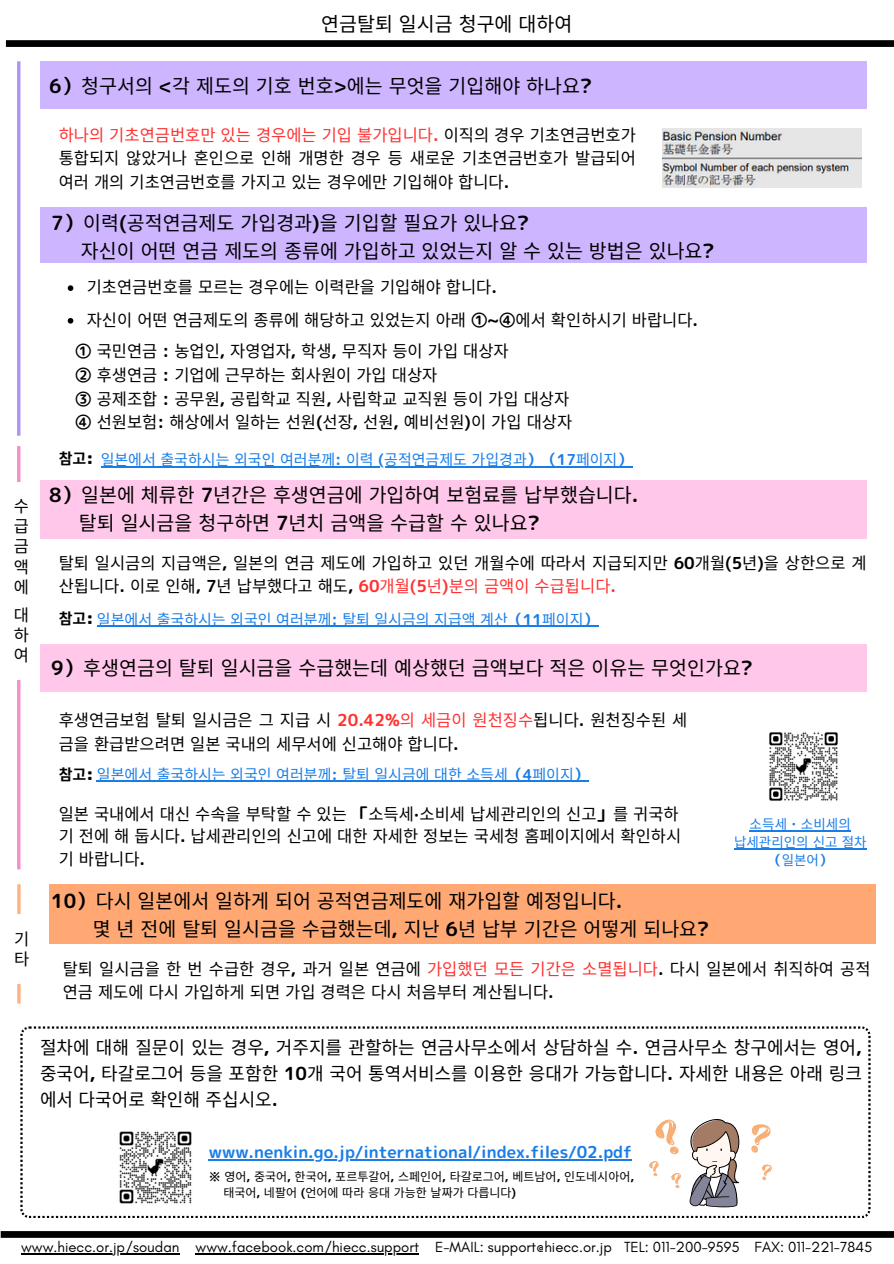
<style>
.page{position:relative;width:894px;height:1264px;background:#fff}
.page>*{position:absolute;margin:0;border:0;box-sizing:border-box;transform-origin:0 0}
.t1{font:19.5px "Noto Sans CJ Ksc";color:#000}
.t2{font:18px/25.8px "Noto Sans CJ Ksc";color:#000;text-align:justify}
.t3{font:16.5px/23.7px "Noto Sans CJ Ksc";color:#000}
.t4{font:16.5px "rounded mplus 1 p bold";color:#197de8}
.t5{font:15px "Noto Sans CJ Ksc";color:#197de8}
.t6{font:700 15px "Noto Sans CJ Ksc";color:#000}
.t7{font:14.85px "Glacial Indifference";color:#000}
.t8{font:13.5px/18px "Noto Sans CJ Ksc";color:#197de8;text-align:center}
.t9{font:12px "Noto Sans CJ Ksc";color:#000}
.s1{font-family:"rounded mplus 1 p bold"}
.s2{color:#ff3131}
.s3{font-family:"rounded mplus 1 p bold";color:#ff3131}
.s4{font-family:"rounded mplus 1 p black";font-weight:400}
.s5{font-weight:700;color:#000}
.s6{font-family:"rounded mplus 1 p black";color:#000}
</style>
<div class="page">
<div style="left:6px;top:40px;width:887px;height:7px;background:#000"></div>
<svg style="left:1px;top:1231px;width:892px;height:6px;background:#030303"></svg>
<div style="left:40px;top:61px;width:826px;height:48px;background:#ceb5ff"></div>
<div style="left:40px;top:207px;width:826px;height:56px;background:#ceb5ff"></div>
<hr style="left:17px;top:61px;width:3px;height:375px;background:#b291f4">
<div style="left:40px;top:480px;width:826px;height:58px;background:#ffc8ea"></div>
<hr style="left:17px;top:446px;width:3px;height:423px;background:#f18ecc">
<div style="left:11px;top:482px;width:23px;height:197px;background:#fff"></div>
<div style="left:40px;top:644px;width:826px;height:48px;background:#ffc8ea"></div>
<svg style="left:17px;top:884px;width:4px;height:119px"></svg>
<div style="left:11px;top:914px;width:23px;height:69px;background:#fff"></div>
<div style="left:49px;top:884px;width:826px;height:60px;background:#ffa873"></div>
<svg style="left:20px;top:1026px;width:850px;height:191px"></svg>
<img style="left:113px;top:1124px;width:85px;height:86px">
<svg style="left:648px;top:1112px;width:124px;height:95px"></svg>
<img style="left:662px;top:128px;width:199px;height:60px">
<hr style="left:21px;top:1253px;width:158px;height:1px;background:#000">
<hr style="left:195px;top:1253px;width:224px;height:1px;background:#000">
<svg style="left:68px;top:285px;width:5px;height:6px"></svg>
<svg style="left:68px;top:318px;width:5px;height:5px"></svg>
<hr style="left:209px;top:1159px;width:423px;height:1px;background:#197de8">
<hr style="left:97px;top:625px;width:501px;height:2px;background:#197de8">
<hr style="left:749px;top:830px;width:101px;height:1px;background:#197de8">
<hr style="left:733px;top:848px;width:133px;height:1px;background:#197de8">
<hr style="left:97px;top:780px;width:491px;height:2px;background:#197de8">
<hr style="left:101px;top:466px;width:531px;height:1px;background:#197de8">
<img style="left:769px;top:732px;width:69px;height:69px">
<h1 class="t1" style="left:321px;top:8px;width:252px">연금탈퇴 일시금 청구에 대하여</h1>
<p class="t1" style="left:49px;top:70px;width:544px"><span class="s1">6）</span>청구서의 <span class="s1">&lt;</span>각 제도의 기호 번호<span class="s1">&gt;</span>에는 무엇을 기입해야 하나요<span class="s1">?</span></p>
<p class="t3" style="left:59px;top:122px;width:578px;text-align:justify"><span class="s2">하나의 기초연금번호만 있는 경우에는 기입 불가입니다</span><span class="s3">.</span> 이직의 경우 기초연금번호가 통합되지 않았거나 혼인으로 인해 개명한 경우 등 새로운 기초연금번호가 발급되어 여러 개의 기초연금번호를 가지고 있는 경우에만 기입해야 합니다<span class="s1">.</span></p>
<h1 class="t1" style="left:51px;top:207px;width:479px"><span class="s1">7）</span>이력<span class="s1">(</span>공적연금제도 가입경과<span class="s1">)</span>을 기입할 필요가 있나요<span class="s1">?</span></h1>
<p class="t1" style="left:81px;top:235px;width:635px">자신이 어떤 연금 제도의 종류에 가입하고 있었는지 알 수 있는 방법은 있나요<span class="s1">?</span></p>
<p class="t3" style="left:87px;top:274px;width:411px">기초연금번호를 모르는 경우에는 이력란을 기입해야 합니다<span class="s1">.</span></p>
<p class="t3" style="left:87px;top:307px;width:612px">자신이 어떤 연금제도의 종류에 해당하고 있었는지 아래 <span class="s1">①~④</span>에서 확인하시기 바랍니다<span class="s1">.</span></p>
<h2 class="t3" style="left:75px;top:338px;width:498px"><span class="s1">①</span> 국민연금 <span class="s1">:</span> 농업인<span class="s1">,</span> 자영업자<span class="s1">,</span> 학생<span class="s1">,</span> 무직자 등이 가입 대상자<br><span class="s1">②</span> 후생연금 <span class="s1">:</span> 기업에 근무하는 회사원이 가입 대상자<br><span class="s1">③</span> 공제조합 <span class="s1">:</span> 공무원<span class="s1">,</span> 공립학교 직원<span class="s1">,</span> 사립학교 교직원 등이 가입 대상자 <span class="s1">④</span> 선원보험<span class="s1">:</span> 해상에서 일하는 선원<span class="s1">(</span>선장<span class="s1">,</span> 선원<span class="s1">,</span> 예비선원<span class="s1">)</span>이 가입 대상자</h2>
<h2 class="t3" style="left:14px;top:493px;width:17px">수</h2>
<h1 class="t3" style="left:14px;top:513px;width:17px">급</h1>
<p class="t3" style="left:14px;top:533px;width:17px">금</p>
<p class="t3" style="left:14px;top:553px;width:17px">액</p>
<h2 class="t3" style="left:14px;top:574px;width:17px">에</h2>
<p class="t3" style="left:14px;top:602px;width:17px">대</p>
<h2 class="t3" style="left:14px;top:622px;width:17px">하</h2>
<h2 class="t3" style="left:14px;top:642px;width:17px">여</h2>
<h2 class="t3" style="left:14px;top:926px;width:17px">기</h2>
<p class="t3" style="left:14px;top:946px;width:17px">타</p>
<p class="t6" style="left:59px;top:446px;width:36px">참고<span class="s4">:</span></p>
<p class="t5" style="left:101px;top:447px;width:533px">일본에서 출국하시는 외국인 여러분께<span class="s1">:</span> 이력 <span class="s1">(</span>공적연금제도 가입경과<span class="s1">）（17</span>페이지<span class="s1">）</span></p>
<p class="t1" style="left:49px;top:479px;width:590px"><span class="s1">8）</span>일본에 체류한 <span class="s1">7</span>년간은 후생연금에 가입하여 보험료를 납부했습니다<span class="s1">.</span></p>
<h2 class="t1" style="left:79px;top:508px;width:462px">탈퇴 일시금을 청구하면 <span class="s1">7</span>년치 금액을 수급할 수 있나요<span class="s1">?</span></h2>
<h2 class="t3" style="left:59px;top:550px;width:809px">탈퇴 일시금의 지급액은<span class="s1">,</span> 일본의 연금 제도에 가입하고 있던 개월수에 따라서 지급되지만 <span class="s1">60</span>개월<span class="s1">(5</span>년<span class="s1">)</span>을 상한으로 계 산됩니다<span class="s1">.</span> 이로 인해<span class="s1">, 7</span>년 납부했다고 해도<span class="s1">,</span> <span class="s3">60</span><span class="s2">개월</span><span class="s3">(5</span><span class="s2">년</span><span class="s3">)</span><span class="s2">분의 금액이 수급됩니다</span><span class="s3">.</span></h2>
<p class="t5" style="left:59px;top:607px;width:541px"><span class="s5">참고</span><span class="s6">:</span> 일본에서 출국하시는 외국인 여러분께<span class="s1">:</span> 탈퇴 일시금의 지급액 계산<span class="s1">（11</span>페이지<span class="s1">）</span></p>
<p class="t1" style="left:51px;top:652px;width:703px"><span class="s1">9）</span>후생연금의 탈퇴 일시금을 수급했는데 예상했던 금액보다 적은 이유는 무엇인가요<span class="s1">?</span></p>
<h4 class="t3" style="left:59px;top:707px;width:630px">후생연금보험 탈퇴 일시금은 그 지급 시 <span class="s3">20.42%</span><span class="s2">의 세금이 원천징수</span>됩니다<span class="s1">.</span> 원천징수된 세 금을 환급받으려면 일본 국내의 세무서에 신고해야 합니다<span class="s1">.</span></h4>
<p class="t5" style="left:59px;top:762px;width:531px"><span class="s5">참고</span><span class="s6">:</span> 일본에서 출국하시는 외국인 여러분께<span class="s1">:</span> 탈퇴 일시금에 대한 소득세<span class="s1">（4</span>페이지<span class="s1">）</span></p>
<p class="t3" style="left:59px;top:801px;width:623px;line-height:22.5px">일본 국내에서 대신 수속을 부탁할 수 있는 <span class="s1">「</span>소득세<span class="s1">·</span>소비세 납세관리인의 신고<span class="s1">」</span>를 귀국하 기 전에 해 둡시다<span class="s1">.</span> 납세관리인의 신고에 대한 자세한 정보는 국세청 홈페이지에서 확인하시 기 바랍니다<span class="s1">.</span></p>
<h2 class="t8" style="left:733px;top:814px;width:134px">소득세<span class="s1">・</span>소비세의 납세관리인의 신고 절차<span class="s1">（</span>일본어<span class="s1">）</span></h2>
<p class="t1" style="left:51px;top:884px;width:572px"><span class="s1">10）</span>다시 일본에서 일하게 되어 공적연금제도에 재가입할 예정입니다<span class="s1">.</span></p>
<p class="t1" style="left:93px;top:913px;width:618px">몇 년 전에 탈퇴 일시금을 수급했는데<span class="s1">,</span> 지난 <span class="s1">6</span>년 납부 기간은 어떻게 되나요<span class="s1">?</span></p>
<p class="t3" style="left:63px;top:955px;width:809px">탈퇴 일시금을 한 번 수급한 경우<span class="s1">,</span> 과거 일본 연금에 <span class="s2">가입했던 모든 기간은 소멸됩니다</span><span class="s1">.</span> 다시 일본에서 취직하여 공적 연금 제도에 다시 가입하게 되면 가입 경력은 다시 처음부터 계산됩니다<span class="s1">.</span></p>
<p class="t2" style="left:40px;top:1033px;width:823px">절차에 대해 질문이 있는 경우<span class="s1">,</span> 거주지를 관할하는 연금사무소에서 상담하실 수<span class="s1">.</span> 연금사무소 창구에서는 영어<span class="s1">, </span>중국어<span class="s1">,</span> 타갈로그어 등을 포함한 <span class="s1">10</span>개 국어 통역서비스를 이용한 응대가 가능합니다<span class="s1">.</span> 자세한 내용은 아래 링크 에서 다국어로 확인해 주십시오<span class="s1">.</span></p>
<p class="t4" style="left:209px;top:1140px;width:424px">www.nenkin.go.jp/international/index.files/02.pdf</p>
<p class="t9" style="left:209px;top:1166px;width:427px"><span class="s1">※</span> 영어<span class="s1">,</span> 중국어<span class="s1">,</span> 한국어<span class="s1">,</span> 포르투갈어<span class="s1">,</span> 스페인어<span class="s1">,</span> 타갈로그어<span class="s1">,</span> 베트남어<span class="s1">,</span> 인도네시아어<span class="s1">,</span></p>
<p class="t9" style="left:223px;top:1182px;width:294px">태국어<span class="s1">,</span> 네팔어 <span class="s1">(</span>언어에 따라 응대 가능한 날짜가 다릅니다<span class="s1">)</span></p>
<p class="t7" style="left:21px;top:1237px;width:160px">www.hiecc.or.jp/soudan</p>
<p class="t7" style="left:195px;top:1237px;width:678px">www.facebook.com/hiecc.support E-MAIL: support@hiecc.or.jp TEL: 011-200-9595 FAX: 011-221-7845</p>
</div>
